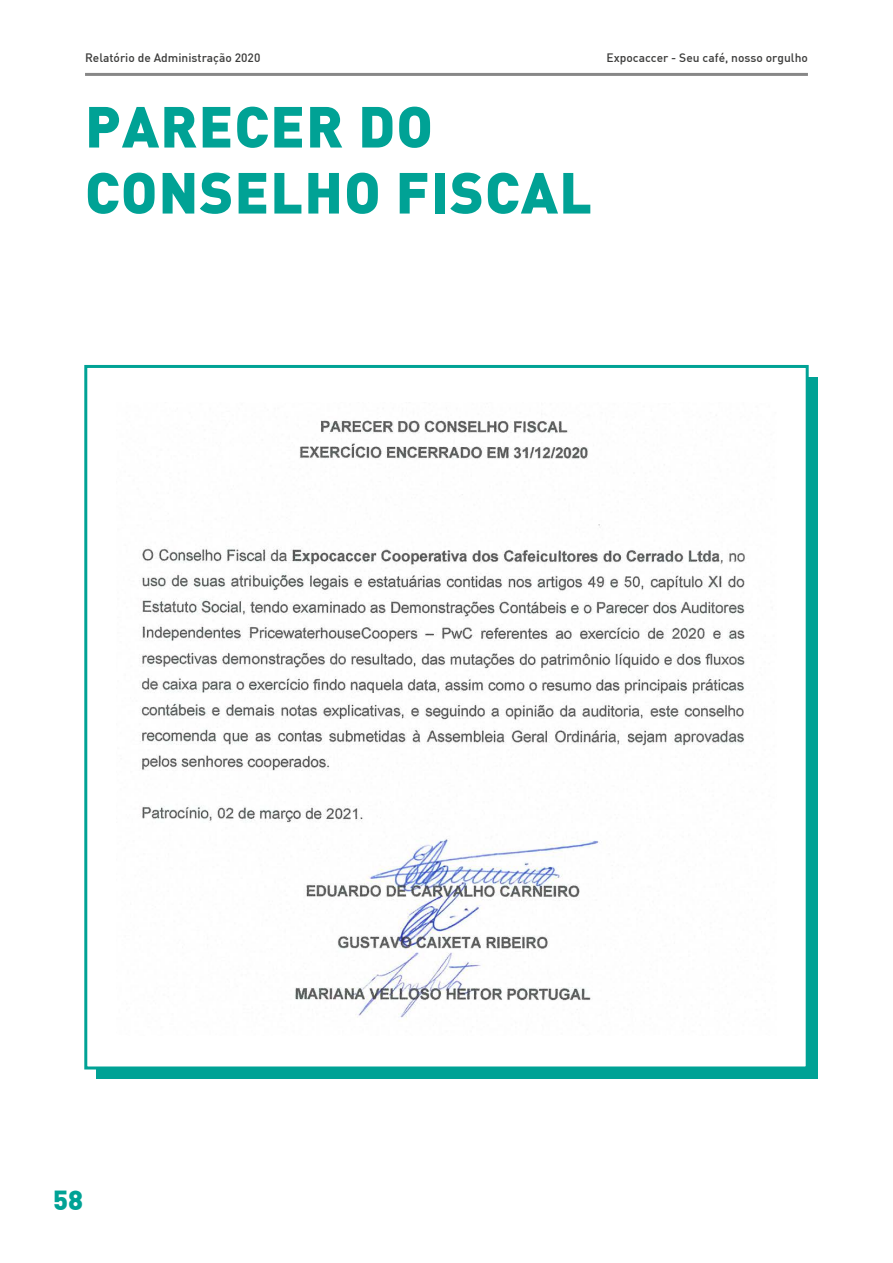
<style>
.page{position:relative;width:893px;height:1263px;background:#fff}
.page>*{position:absolute;margin:0;border:0;box-sizing:border-box;transform-origin:0 0}
.t1{font:900 57px/66px "DIN";letter-spacing:.02em;color:#00a295}
.t2{font:900 27px "DIN";color:#00a295}
.t3{font:500 12px "DIN";color:#3c3c3b}
</style>
<div class="page">
<hr style="left:85px;top:73px;width:723px;height:3px;background:#878787">
<div style="left:96px;top:377px;width:722px;height:701px;background:#00a295"></div>
<div style="left:84px;top:365px;width:725px;height:704px;background:#fff;border:3px solid #00a295"></div>
<img style="left:139px;top:420px;width:606px;height:599px">
<p class="t3" style="left:85px;top:50px;width:177px">Relatório de Administração 2020</p>
<p class="t3" style="left:606px;top:50px;width:203px">Expocaccer - Seu café, nosso orgulho</p>
<h1 class="t1" style="left:85px;top:91px;width:508px">PARECER DO<br>CONSELHO FISCAL</h1>
<h2 class="t2" style="left:53px;top:1182px;width:32px">58</h2>
</div>
